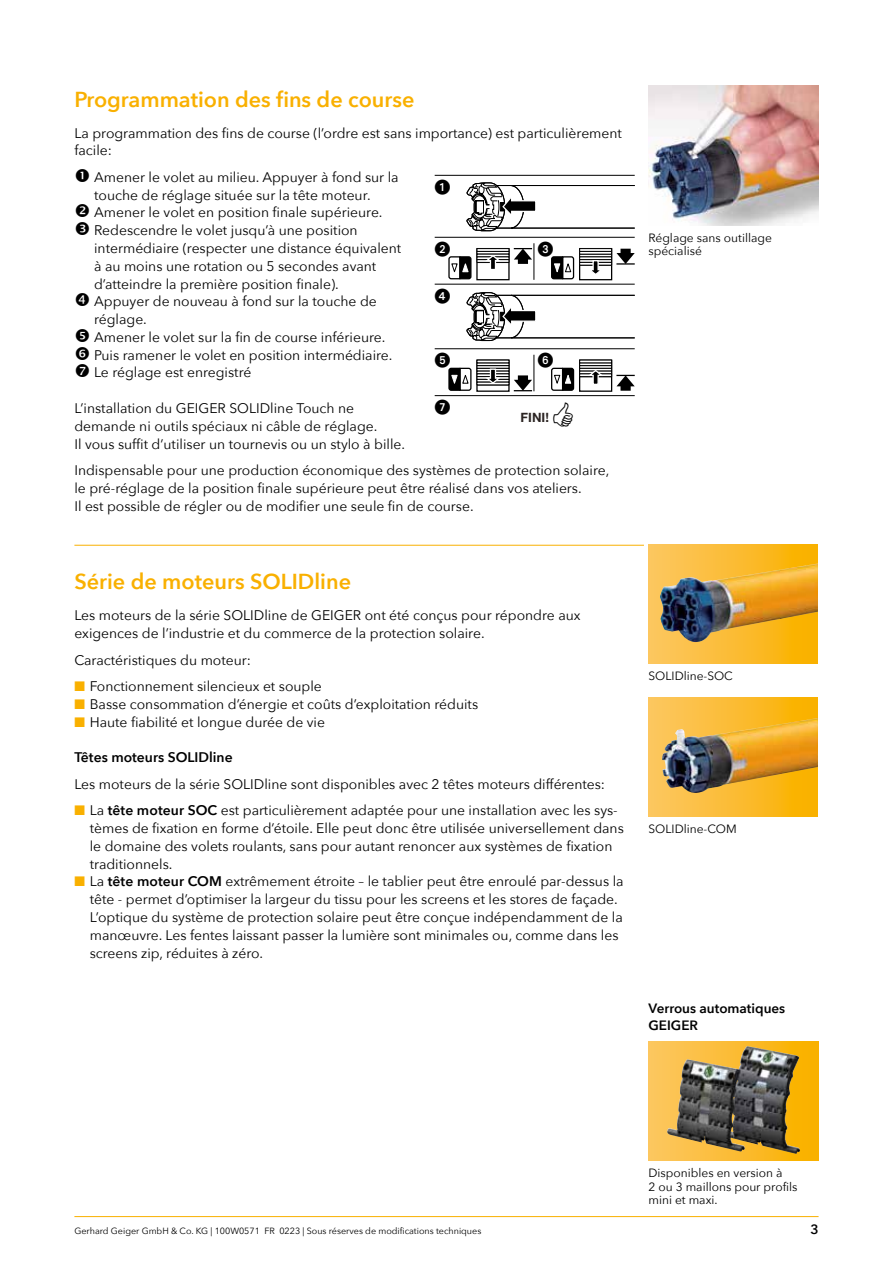
<style>
.page{position:relative;width:893px;height:1263px;background:#fff}
.page>*{position:absolute;margin:0;border:0;box-sizing:border-box;transform-origin:0 0}
.t1{font:600 21.6px "Avenir Next";color:#f9b000}
.t2{font:13.95px/17.7px "Avenir Next";color:#000}
.t3{font:600 13.95px "Avenir Next";color:#000}
.t4{font:600 13.5px/17.2px "Avenir Next";color:#000}
.t5{font:700 12.9px "Helvetica Neue";color:#2b2422}
.t6{font:12px/13.5px "Avenir Next";color:#000}
.t7{font:9px "Avenir Next";color:#000}
.s1{color:#f9b000}
.s2{font-weight:600}
</style>
<div class="page">
<hr style="left:74px;top:1216px;width:745px;height:1px;background:#f9b000">
<hr style="left:74px;top:545px;width:570px;height:1px;background:#f9b000">
<div style="left:579px;top:248px;width:33px;height:32px;border:1px solid #000"></div>
<hr style="left:435px;top:175px;width:200px;height:1px;background:#000">
<hr style="left:435px;top:284px;width:200px;height:1px;background:#000">
<hr style="left:435px;top:395px;width:200px;height:1px;background:#000">
<hr style="left:435px;top:237px;width:200px;height:1px;background:#000">
<hr style="left:534px;top:243px;width:1px;height:37px;background:#000">
<div style="left:476px;top:248px;width:34px;height:32px;border:1px solid #000"></div>
<svg style="left:514px;top:248px;width:18px;height:16px"></svg>
<hr style="left:477px;top:251px;width:32px;height:3px;background:#fff">
<div style="left:477px;top:254px;width:32px;height:3px;background:#fff;border:1px solid #000"></div>
<hr style="left:477px;top:257px;width:32px;height:3px;background:#fff">
<svg style="left:477px;top:259px;width:32px;height:4px"></svg>
<svg style="left:477px;top:248px;width:32px;height:4px"></svg>
<svg style="left:483px;top:254px;width:19px;height:15px"></svg>
<div style="left:579px;top:254px;width:33px;height:3px;background:#fff;border:1px solid #000"></div>
<hr style="left:579px;top:251px;width:33px;height:3px;background:#fff">
<svg style="left:579px;top:248px;width:33px;height:4px"></svg>
<hr style="left:579px;top:257px;width:33px;height:3px;background:#fff">
<svg style="left:579px;top:259px;width:33px;height:3px"></svg>
<hr style="left:580px;top:264px;width:32px;height:2px;background:#000">
<div style="left:579px;top:262px;width:33px;height:3px;background:#fff;border:1px solid #000"></div>
<svg style="left:586px;top:259px;width:19px;height:15px"></svg>
<div style="left:579px;top:359px;width:33px;height:33px;border:1px solid #000"></div>
<svg style="left:579px;top:366px;width:33px;height:2px"></svg>
<svg style="left:579px;top:363px;width:33px;height:3px"></svg>
<hr style="left:579px;top:360px;width:33px;height:3px;background:#fff">
<div style="left:579px;top:368px;width:33px;height:3px;background:#fff;border:1px solid #000"></div>
<div style="left:579px;top:371px;width:33px;height:3px;background:#fff;border:1px solid #000"></div>
<div style="left:579px;top:374px;width:33px;height:3px;background:#fff;border:1px solid #000"></div>
<svg style="left:586px;top:369px;width:19px;height:15px"></svg>
<div style="left:476px;top:359px;width:34px;height:33px;border:1px solid #000"></div>
<svg style="left:477px;top:366px;width:32px;height:2px"></svg>
<svg style="left:477px;top:363px;width:32px;height:3px"></svg>
<hr style="left:477px;top:360px;width:32px;height:3px;background:#fff">
<div style="left:477px;top:368px;width:32px;height:3px;background:#fff;border:1px solid #000"></div>
<div style="left:477px;top:371px;width:32px;height:3px;background:#fff;border:1px solid #000"></div>
<hr style="left:477px;top:374px;width:32px;height:3px;background:#fff">
<svg style="left:477px;top:376px;width:32px;height:3px"></svg>
<div style="left:477px;top:379px;width:32px;height:3px;background:#fff;border:1px solid #000"></div>
<hr style="left:477px;top:382px;width:32px;height:3px;background:#fff">
<svg style="left:616px;top:249px;width:19px;height:16px"></svg>
<hr style="left:435px;top:348px;width:200px;height:1px;background:#000">
<hr style="left:534px;top:355px;width:1px;height:36px;background:#000">
<svg style="left:514px;top:375px;width:18px;height:16px"></svg>
<svg style="left:483px;top:368px;width:19px;height:17px"></svg>
<svg style="left:616px;top:375px;width:19px;height:16px"></svg>
<svg style="left:466px;top:182px;width:169px;height:50px"></svg>
<svg style="left:466px;top:292px;width:169px;height:49px"></svg>
<img style="left:648px;top:85px;width:171px;height:140px">
<div style="left:648px;top:697px;width:170px;height:119px;background:linear-gradient(to right,#fdc765,#f9b100)"></div>
<img style="left:662px;top:718px;width:156px;height:75px">
<div style="left:648px;top:544px;width:170px;height:119px;background:linear-gradient(to right,#fdc765,#f9b100)"></div>
<img style="left:660px;top:563px;width:158px;height:79px">
<div style="left:648px;top:1042px;width:171px;height:119px;background:linear-gradient(to right,#fdc765,#f9b000)"></div>
<img style="left:666px;top:1046px;width:134px;height:108px">
<svg style="left:448px;top:256px;width:24px;height:24px"></svg>
<svg style="left:448px;top:367px;width:24px;height:24px"></svg>
<svg style="left:551px;top:367px;width:24px;height:24px"></svg>
<svg style="left:551px;top:256px;width:24px;height:24px"></svg>
<h1 class="t1" style="left:74px;top:81px;width:341px">Programmation des fins de course</h1>
<p class="t2" style="left:74px;top:123px;width:549px">La programmation des fins de course (l’ordre est sans importance) est particulièrement facile:</p>
<p class="t2" style="left:94px;top:168px;width:309px">Amener le volet au milieu. Appuyer à fond sur la touche de réglage située sur la tête moteur.<br>Amener le volet en position finale supérieure.<br>Redescendre le volet jusqu’à une position intermédiaire (respecter une distance équivalent à au moins une rotation ou 5 secondes avant d’atteindre la première position finale).<br>Appuyer de nouveau à fond sur la touche de réglage.<br>Amener le volet sur la fin de course inférieure.<br>Puis ramener le volet en position intermédiaire.<br>Le réglage est enregistré</p>
<p class="t2" style="left:74px;top:399px;width:332px">L’installation du GEIGER SOLIDline Touch ne demande ni outils spéciaux ni câble de réglage.<br>Il vous suffit d’utiliser un tournevis ou un stylo à bille.</p>
<p class="t2" style="left:74px;top:461px;width:536px">Indispensable pour une production économique des systèmes de protection solaire, le pré-réglage de la position finale supérieure peut être réalisé dans vos ateliers.<br>Il est possible de régler ou de modifier une seule fin de course.</p>
<p class="t5" style="left:521px;top:409px;width:30px">FINI!</p>
<h1 class="t1" style="left:74px;top:563px;width:278px">Série de moteurs SOLIDline</h1>
<p class="t2" style="left:74px;top:606px;width:508px">Les moteurs de la série SOLIDline de GEIGER ont été conçus pour répondre aux exigences de l’industrie et du commerce de la protection solaire.</p>
<p class="t2" style="left:74px;top:650px;width:178px">Caractéristiques du moteur:</p>
<p class="t2" style="left:74px;top:677px;width:249px"><span class="s1">■</span> Fonctionnement silencieux et souple</p>
<p class="t2" style="left:74px;top:695px;width:405px"><span class="s1">■</span> Basse consommation d’énergie et coûts d’exploitation réduits</p>
<p class="t2" style="left:74px;top:712px;width:252px"><span class="s1">■</span> Haute fiabilité et longue durée de vie</p>
<p class="t3" style="left:74px;top:745px;width:160px">Têtes moteurs SOLIDline</p>
<p class="t2" style="left:74px;top:774px;width:532px">Les moteurs de la série SOLIDline sont disponibles avec 2 têtes moteurs différentes:</p>
<p class="t2" style="left:90px;top:801px;width:536px;text-indent:-15px"><span class="s1">■</span> La <span class="s2">tête moteur SOC</span> est particulièrement adaptée pour une installation avec les sys&shy;tèmes de fixation en forme d’étoile. Elle peut donc être utilisée universellement dans le domaine des volets roulants, sans pour autant renoncer aux systèmes de fixation traditionnels.</p>
<p class="t2" style="left:90px;top:872px;width:535px;text-indent:-15px"><span class="s1">■</span> La <span class="s2">tête moteur COM</span> extrêmement étroite – le tablier peut être enroulé par-dessus la tête - permet d’optimiser la largeur du tissu pour les screens et les stores de façade.<br>L’optique du système de protection solaire peut être conçue indépendamment de la manœuvre. Les fentes laissant passer la lumière sont minimales ou, comme dans les screens zip, réduites à zéro.</p>
<p class="t6" style="left:648px;top:230px;width:125px">Réglage sans outillage spécialisé</p>
<p class="t6" style="left:648px;top:668px;width:86px">SOLIDline-SOC</p>
<p class="t6" style="left:648px;top:821px;width:90px">SOLIDline-COM</p>
<p class="t4" style="left:648px;top:999px;width:138px">Verrous automatiques<br>GEIGER</p>
<p class="t6" style="left:648px;top:1166px;width:151px">Disponibles en version à<br>2 ou 3 maillons pour profils mini et maxi.</p>
<p class="t7" style="left:74px;top:1223px;width:408px">Gerhard Geiger GmbH &amp; Co. KG | 100W0571 FR 0223 | Sous réserves de modifications techniques</p>
<p class="t4" style="left:810px;top:1220px;width:10px">3</p>
</div>
